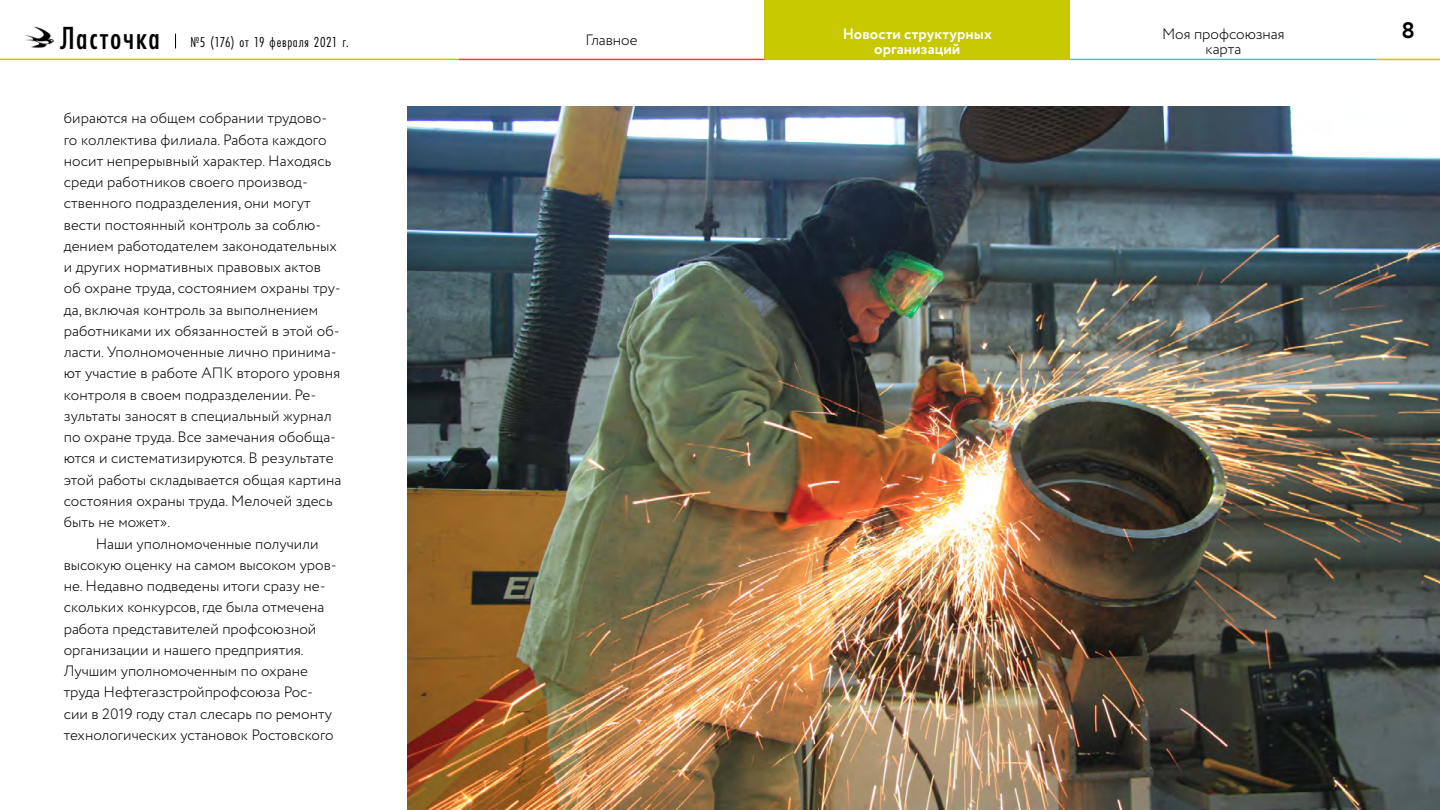
<style>
.page{position:relative;width:1440px;height:810px;background:#fff}
.page>*{position:absolute;margin:0;border:0;box-sizing:border-box;transform-origin:0 0}
.t1{font:700 22.5px "Circe";color:#000}
.t2{font:300 15px/21.2px "Circe";letter-spacing:.005em;color:#000}
.t3{font:15px "Futura PT Cond";letter-spacing:.045em;color:#000}
.t4{font:700 15px/15px "Circe";color:#fff;text-align:center}
.s1{font-weight:500;font-size:33.22px}
</style>
<div class="page">
<svg style="left:175px;top:34px;width:1px;height:14px"></svg>
<img style="left:25px;top:26px;width:30px;height:22px">
<hr style="left:1070px;top:59px;width:307px;height:1px;background:#37c3f5">
<hr style="left:1377px;top:59px;width:63px;height:1px;background:#c8c800">
<hr style="left:0;top:59px;width:459px;height:1px;background:#c8c800">
<div style="left:765px;top:0;width:305px;height:60px;background:#c8c800"></div>
<hr style="left:459px;top:59px;width:306px;height:1px;background:#ff400d">
<img style="left:408px;top:106px;width:1032px;height:704px">
<p class="t3" style="left:60px;top:33px;width:290px"><span class="s1">Ласточка</span> №5 (176) от 19 февраля 2021 г.</p>
<p class="t2" style="left:1162px;top:23px;width:124px">Моя профсоюзная</p>
<h1 class="t1" style="left:1402px;top:15px;width:15px">8</h1>
<p class="t2" style="left:1206px;top:38px;width:37px">карта</p>
<p class="t4" style="left:843px;top:27px;width:151px">Новости структурных организаций</p>
<p class="t2" style="left:586px;top:29px;width:54px">Главное</p>
<p class="t2" style="left:64px;top:108px;width:279px">бираются на общем собрании трудово‑ го коллектива филиала. Работа каждого носит непрерывный характер. Находясь среди работников своего производ‑ ственного подразделения, они могут вести постоянный контроль за соблю‑ дением работодателем законодательных и других нормативных правовых актов об охране труда, состоянием охраны тру‑ да, включая контроль за выполнением работниками их обязанностей в этой об‑ ласти. Уполномоченные лично принима‑ ют участие в работе АПК второго уровня контроля в своем подразделении. Ре‑ зультаты заносят в специальный журнал по охране труда. Все замечания обобща‑ ются и систематизируются. В результате этой работы складывается общая картина состояния охраны труда. Мелочей здесь быть не может».</p>
<p class="t2" style="left:64px;top:533px;width:275px;text-indent:32px">Наши уполномоченные получили высокую оценку на самом высоком уров‑ не. Недавно подведены итоги сразу не‑ скольких конкурсов, где была отмечена работа представителей профсоюзной организации и нашего предприятия.<br>Лучшим уполномоченным по охране труда Нефтегазстройпрофсоюза Рос‑ сии в 2019 году стал слесарь по ремонту технологических установок Ростовского</p>
</div>
